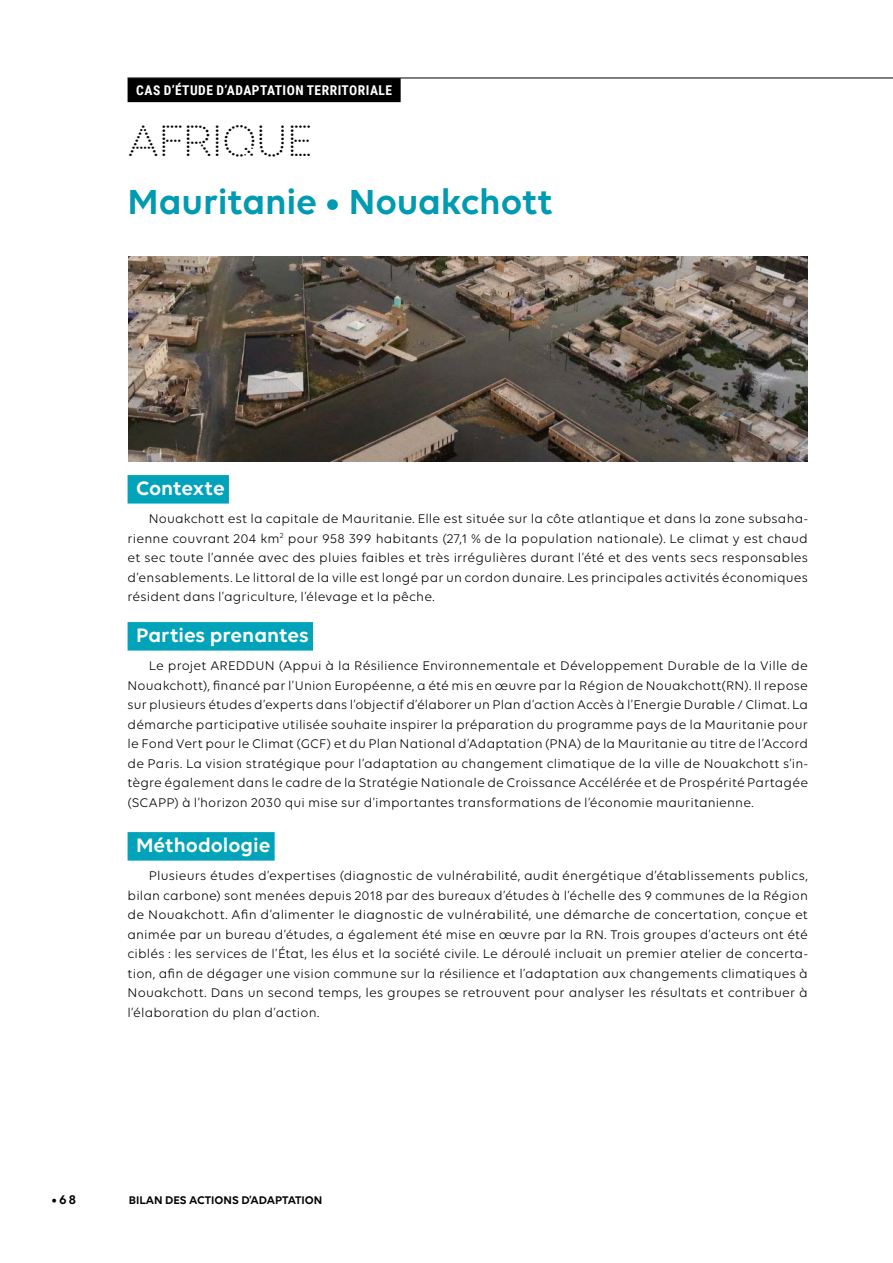
<style>
.page{position:relative;width:893px;height:1263px;background:#fff}
.page>*{position:absolute;margin:0;border:0;box-sizing:border-box;transform-origin:0 0}
.C4_CEAT_CONTINENT{font:43.5px "Punto";letter-spacing:.005em;color:#000}
.C4_CEAT_PAYS{font:600 37.5px "Volte";letter-spacing:-.005em;color:#009ab1}
.C4_TC_titre_3{font:600 21px "Volte";letter-spacing:-.005em;color:#fff}
.C4_CEAT_texte_couran{font:13.5px/19.5px "Volte";letter-spacing:.01em;color:#000;text-align:justify}
.C4_CEAT_surtitre{font:700 13.5px "Roboto Condensed";letter-spacing:.035em;color:#fff}
.t1{font:600 13.5px "Volte";color:#000}
.t2{font:600 12px "Volte";color:#000}
</style>
<div class="page">
<img style="left:129px;top:257px;width:679px;height:205px">
<hr style="left:128px;top:78px;width:765px;height:1px;background:#000">
<div style="left:128px;top:78px;width:273px;height:24px;background:#000"></div>
<div style="left:128px;top:475px;width:101px;height:29px;background:#00a3b9"></div>
<div style="left:128px;top:622px;width:185px;height:29px;background:#00a3b9"></div>
<div style="left:128px;top:832px;width:147px;height:29px;background:#00a3b9"></div>
<p class="C4_CEAT_surtitre" style="left:136px;top:81px;width:257px">CAS D’ÉTUDE D’ADAPTATION TERRITORIALE</p>
<p class="C4_CEAT_CONTINENT" style="left:128px;top:116px;width:186px">AFRIQUE</p>
<p class="C4_CEAT_PAYS" style="left:128px;top:179px;width:427px">Mauritanie • Nouakchott</p>
<p class="C4_TC_titre_3" style="left:136px;top:476px;width:90px">Contexte</p>
<p class="C4_CEAT_texte_couran" style="left:128px;top:509px;width:682px;text-indent:21px">Nouakchott est la capitale de Mauritanie. Elle est située sur la côte atlantique et dans la zone subsaha&shy;rienne couvrant 204 km<sup>2</sup> pour 958 399 habitants (27,1 % de la population nationale). Le climat y est chaud et sec toute l’année avec des pluies faibles et très irrégulières durant l’été et des vents secs responsables d’ensablements. Le littoral de la ville est longé par un cordon dunaire. Les principales activités économiques résident dans l’agriculture, l’élevage et la pêche.</p>
<p class="C4_TC_titre_3" style="left:136px;top:623px;width:174px">Parties prenantes</p>
<p class="C4_CEAT_texte_couran" style="left:128px;top:656px;width:682px;text-indent:21px">Le projet AREDDUN (Appui à la Résilience Environnementale et Développement Durable de la Ville de Nouakchott), financé par l’Union Européenne, a été mis en œuvre par la Région de Nouakchott(RN). Il repose sur plusieurs études d’experts dans l’objectif d’élaborer un Plan d’action Accès à l’Energie Durable / Climat. La démarche participative utilisée souhaite inspirer la préparation du programme pays de la Mauritanie pour le Fond Vert pour le Climat (GCF) et du Plan National d’Adaptation (PNA) de la Mauritanie au titre de l’Accord de Paris. La vision stratégique pour l’adaptation au changement climatique de la ville de Nouakchott s’in&shy;tègre également dans le cadre de la Stratégie Nationale de Croissance Accélérée et de Prospérité Partagée (SCAPP) à l’horizon 2030 qui mise sur d’importantes transformations de l’économie mauritanienne.</p>
<p class="C4_TC_titre_3" style="left:136px;top:833px;width:136px">Méthodologie</p>
<p class="C4_CEAT_texte_couran" style="left:128px;top:866px;width:682px;text-indent:21px">Plusieurs études d’expertises (diagnostic de vulnérabilité, audit énergétique d’établissements publics, bilan carbone) sont menées depuis 2018 par des bureaux d’études à l’échelle des 9 communes de la Région de Nouakchott. Afin d’alimenter le diagnostic de vulnérabilité, une démarche de concertation, conçue et animée par un bureau d’études, a également été mise en œuvre par la RN. Trois groupes d’acteurs ont été ciblés : les services de l’État, les élus et la société civile. Le déroulé incluait un premier atelier de concerta&shy;tion, afin de dégager une vision commune sur la résilience et l’adaptation aux changements climatiques à Nouakchott. Dans un second temps, les groupes se retrouvent pour analyser les résultats et contribuer à l’élaboration du plan d’action.</p>
<p class="t1" style="left:52px;top:1191px;width:26px">•68</p>
<p class="t2" style="left:129px;top:1193px;width:195px">BILAN DES ACTIONS D’ADAPTATION</p>
</div>
